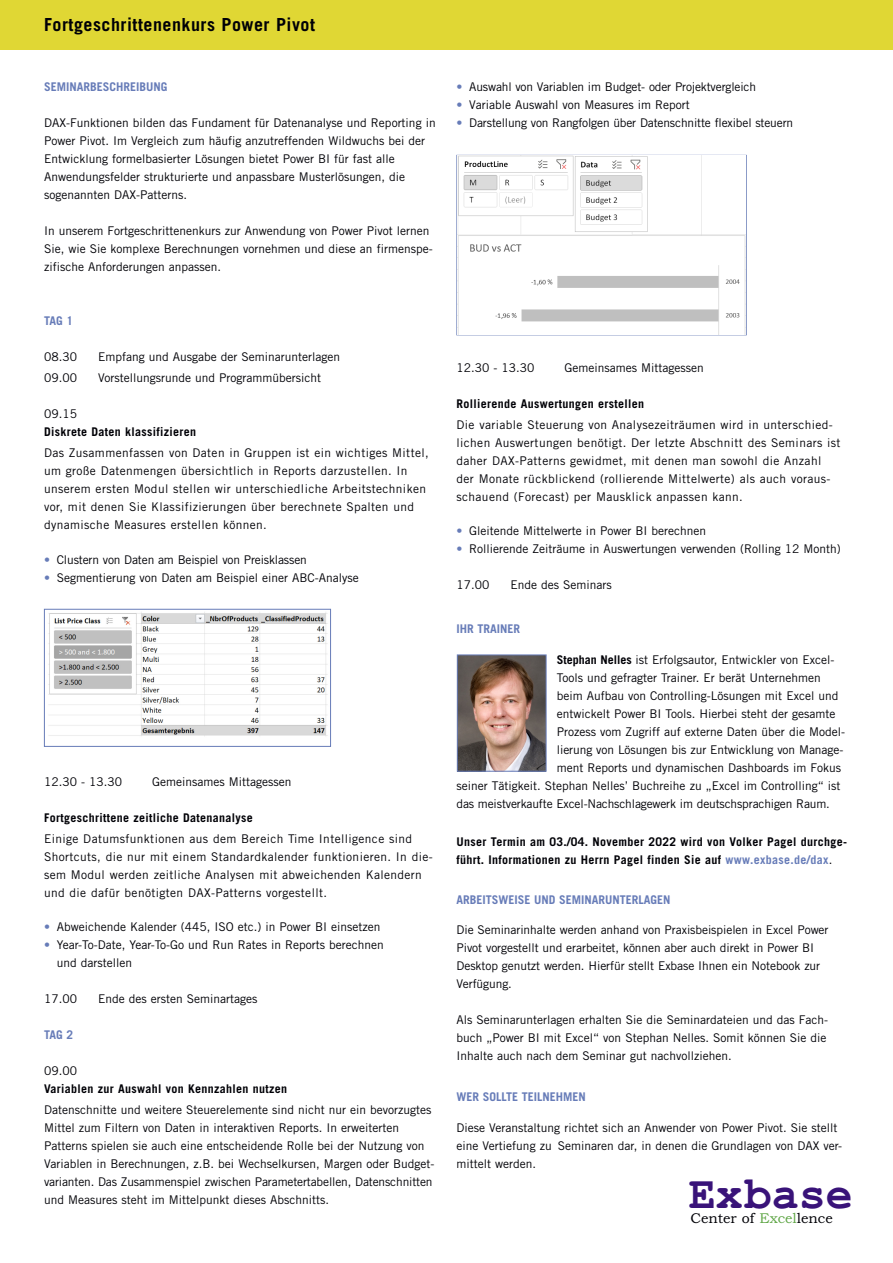
<style>
.page{position:relative;width:893px;height:1263px;background:#fff}
.page>*{position:absolute;margin:0;border:0;box-sizing:border-box;transform-origin:0 0}
.t1{font:700 45px "Courier New";color:#391379}
.t2{font:700 18px "Trade Gothic LT";letter-spacing:.03em;color:#000006}
.t3{font:14.25px "Bookman Old Style";color:#000006}
.t4{font:12px/18px "Trade Gothic LT";color:#000006}
.t5{font:12px/18px "Trade Gothic LT";letter-spacing:.03em;color:#000006}
.t6{font:700 12px/18px "Trade Gothic LT";letter-spacing:.03em;color:#000006}
.t7{font:700 12px "Trade Gothic LT";color:#677cb8}
.s1{color:#677cb8}
.s2{font-weight:700}
.s3{font-weight:400}
.s4{color:#61a748}
</style>
<div class="page">
<div style="left:0;top:0;width:893px;height:50px;background:#e0d734"></div>
<img style="left:459px;top:657px;width:85px;height:112px">
<div style="left:457px;top:655px;width:89px;height:116px;border:1px solid #677cb8"></div>
<div style="left:44px;top:609px;width:287px;height:138px;border:1px solid #677cb8"></div>
<img style="left:48px;top:612px;width:280px;height:124px">
<img style="left:457px;top:156px;width:289px;height:178px">
<h2 class="t2" style="left:44px;top:14px;width:273px">Fortgeschrittenenkurs Power Pivot</h2>
<p class="t7" style="left:44px;top:79px;width:125px">SEMINARBESCHREIBUNG</p>
<p class="t4" style="left:44px;top:114px;width:393px">DAX-Funktionen bilden das Fundament für Datenanalyse und Reporting in Power Pivot. Im Vergleich zum häufig anzutreffenden Wildwuchs bei der Entwicklung formelbasierter Lösungen bietet Power BI für fast alle Anwendungsfelder strukturierte und anpassbare Musterlösungen, die sogenannten DAX-Patterns.</p>
<p class="t4" style="left:44px;top:222px;width:390px">In unserem Fortgeschrittenenkurs zur Anwendung von Power Pivot lernen<br>Sie, wie Sie komplexe Berechnungen vornehmen und diese an firmenspe&shy;zifische Anforderungen anpassen.</p>
<p class="t7" style="left:44px;top:313px;width:31px">TAG 1</p>
<p class="t4" style="left:44px;top:348px;width:34px">08.30</p>
<p class="t4" style="left:98px;top:348px;width:244px">Empfang und Ausgabe der Seminarunterlagen</p>
<p class="t4" style="left:44px;top:369px;width:34px">09.00</p>
<p class="t4" style="left:98px;top:369px;width:225px">Vorstellungsrunde und Programmübersicht</p>
<p class="t4" style="left:44px;top:405px;width:34px">09.15</p>
<p class="t6" style="left:44px;top:422px;width:154px">Diskrete Daten klassifizieren</p>
<p class="t5" style="left:44px;top:444px;width:386px">Das Zusammenfassen von Daten in Gruppen ist ein wichtiges Mittel, um große Datenmengen übersichtlich in Reports darzustellen. In unserem ersten Modul stellen wir unterschiedliche Arbeitstechniken vor, mit denen Sie Klassifizierungen über berechnete Spalten und dynamische Measures erstellen können.</p>
<p class="t4" style="left:44px;top:550px;width:264px"><span class="s1">•</span> Clustern von Daten am Beispiel von Preisklassen</p>
<p class="t4" style="left:44px;top:568px;width:316px"><span class="s1">•</span> Segmentierung von Daten am Beispiel einer ABC-Analyse</p>
<p class="t4" style="left:44px;top:772px;width:80px">12.30 - 13.30</p>
<p class="t4" style="left:152px;top:772px;width:141px">Gemeinsames Mittagessen</p>
<p class="t6" style="left:44px;top:808px;width:210px">Fortgeschrittene zeitliche Datenanalyse</p>
<p class="t5" style="left:44px;top:829px;width:390px">Einige Datumsfunktionen aus dem Bereich Time Intelligence sind Shortcuts, die nur mit einem Standardkalender funktionieren. In die&shy;sem Modul werden zeitliche Analysen mit abweichenden Kalendern und die dafür benötigten DAX-Patterns vorgestellt.</p>
<p class="t4" style="left:44px;top:918px;width:338px"><span class="s1">•</span> Abweichende Kalender (445, ISO etc.) in Power BI einsetzen</p>
<p class="t4" style="left:57px;top:936px;width:329px;text-indent:-13px"><span class="s1">•</span> Year-To-Date, Year-To-Go und Run Rates in Reports berechnen und darstellen</p>
<p class="t4" style="left:44px;top:990px;width:34px">17.00</p>
<p class="t4" style="left:98px;top:990px;width:161px">Ende des ersten Seminartages</p>
<p class="t7" style="left:44px;top:1027px;width:31px">TAG 2</p>
<p class="t4" style="left:44px;top:1062px;width:34px">09.00</p>
<p class="t6" style="left:44px;top:1079px;width:245px">Variablen zur Auswahl von Kennzahlen nutzen</p>
<p class="t4" style="left:44px;top:1101px;width:392px">Datenschnitte und weitere Steuerelemente sind nicht nur ein bevorzugtes Mittel zum Filtern von Daten in interaktiven Reports. In erweiterten Patterns spielen sie auch eine entscheidende Rolle bei der Nutzung von Variablen in Berechnungen, z.B. bei Wechselkursen, Margen oder Budget&shy;varianten. Das Zusammenspiel zwischen Parametertabellen, Datenschnitten und Measures steht im Mittelpunkt dieses Abschnitts.</p>
<p class="t4" style="left:456px;top:78px;width:301px"><span class="s1">•</span> Auswahl von Variablen im Budget- oder Projektvergleich</p>
<p class="t4" style="left:456px;top:96px;width:235px"><span class="s1">•</span> Variable Auswahl von Measures im Report</p>
<p class="t4" style="left:456px;top:114px;width:338px"><span class="s1">•</span> Darstellung von Rangfolgen über Datenschnitte flexibel steuern</p>
<p class="t4" style="left:456px;top:358px;width:80px">12.30 - 13.30</p>
<p class="t4" style="left:564px;top:358px;width:141px">Gemeinsames Mittagessen</p>
<p class="t6" style="left:456px;top:394px;width:189px">Rollierende Auswertungen erstellen</p>
<p class="t5" style="left:456px;top:415px;width:386px">Die variable Steuerung von Analysezeiträumen wird in unterschied&shy;lichen Auswertungen benötigt. Der letzte Abschnitt des Seminars ist daher DAX-Patterns gewidmet, mit denen man sowohl die Anzahl der Monate rückblickend (rollierende Mittelwerte) als auch voraus&shy;schauend (Forecast) per Mausklick anpassen kann.</p>
<p class="t4" style="left:456px;top:522px;width:251px"><span class="s1">•</span> Gleitende Mittelwerte in Power BI berechnen</p>
<p class="t4" style="left:456px;top:540px;width:386px"><span class="s1">•</span> Rollierende Zeiträume in Auswertungen verwenden (Rolling 12 Month)</p>
<p class="t4" style="left:456px;top:576px;width:34px">17.00</p>
<p class="t4" style="left:510px;top:576px;width:103px">Ende des Seminars</p>
<p class="t7" style="left:456px;top:621px;width:65px">IHR TRAINER</p>
<p class="t4" style="left:557px;top:651px;width:279px"><span class="s2">Stephan Nelles</span> ist Erfolgsautor, Entwickler von Excel-</p>
<p class="t4" style="left:557px;top:669px;width:266px">Tools und gefragter Trainer. Er berät Unternehmen</p>
<p class="t4" style="left:557px;top:687px;width:283px">beim Aufbau von Controlling-Lösungen mit Excel und</p>
<p class="t4" style="left:557px;top:705px;width:280px">entwickelt Power BI Tools. Hierbei steht der gesamte</p>
<p class="t4" style="left:557px;top:723px;width:290px">Prozess vom Zugriff auf externe Daten über die Model-</p>
<p class="t4" style="left:557px;top:741px;width:288px">lierung von Lösungen bis zur Entwicklung von Manage-</p>
<p class="t4" style="left:557px;top:759px;width:286px">ment Reports und dynamischen Dashboards im Fokus</p>
<p class="t4" style="left:456px;top:777px;width:385px">seiner Tätigkeit. Stephan Nelles’ Buchreihe zu „Excel im Controlling“ ist</p>
<p class="t4" style="left:456px;top:795px;width:375px">das meistverkaufte Excel-Nachschlagewerk im deutschsprachigen Raum.</p>
<p class="t6" style="left:456px;top:832px;width:392px">Unser Termin am 03./04. November 2022 wird von Volker Pagel durchge&shy;führt. Informationen zu Herrn Pagel finden Sie auf <span class="s1">www.exbase.de/dax</span><span class="s3">.</span></p>
<p class="t7" style="left:456px;top:892px;width:216px">ARBEITSWEISE UND SEMINARUNTERLAGEN</p>
<p class="t4" style="left:456px;top:921px;width:374px">Die Seminarinhalte werden anhand von Praxisbeispielen in Excel Power Pivot vorgestellt und erarbeitet, können aber auch direkt in Power BI Desktop genutzt werden. Hierfür stellt Exbase Ihnen ein Notebook zur Verfügung.</p>
<p class="t4" style="left:456px;top:1011px;width:373px">Als Seminarunterlagen erhalten Sie die Seminardateien und das Fach&shy;buch „Power BI mit Excel“ von Stephan Nelles. Somit können Sie die<br>Inhalte auch nach dem Seminar gut nachvollziehen.</p>
<p class="t7" style="left:456px;top:1089px;width:131px">WER SOLLTE TEILNEHMEN</p>
<p class="t4" style="left:456px;top:1119px;width:387px">Diese Veranstaltung richtet sich an Anwender von Power Pivot. Sie stellt eine Vertiefung zu Seminaren dar, in denen die Grundlagen von DAX ver&shy;mittelt werden.</p>
<h1 class="t1" style="left:689px;top:1166px;width:165px">Exbase</h1>
<p class="t3" style="left:690px;top:1209px;width:144px">Center of <span class="s4">Excel</span>lence</p>
</div>
